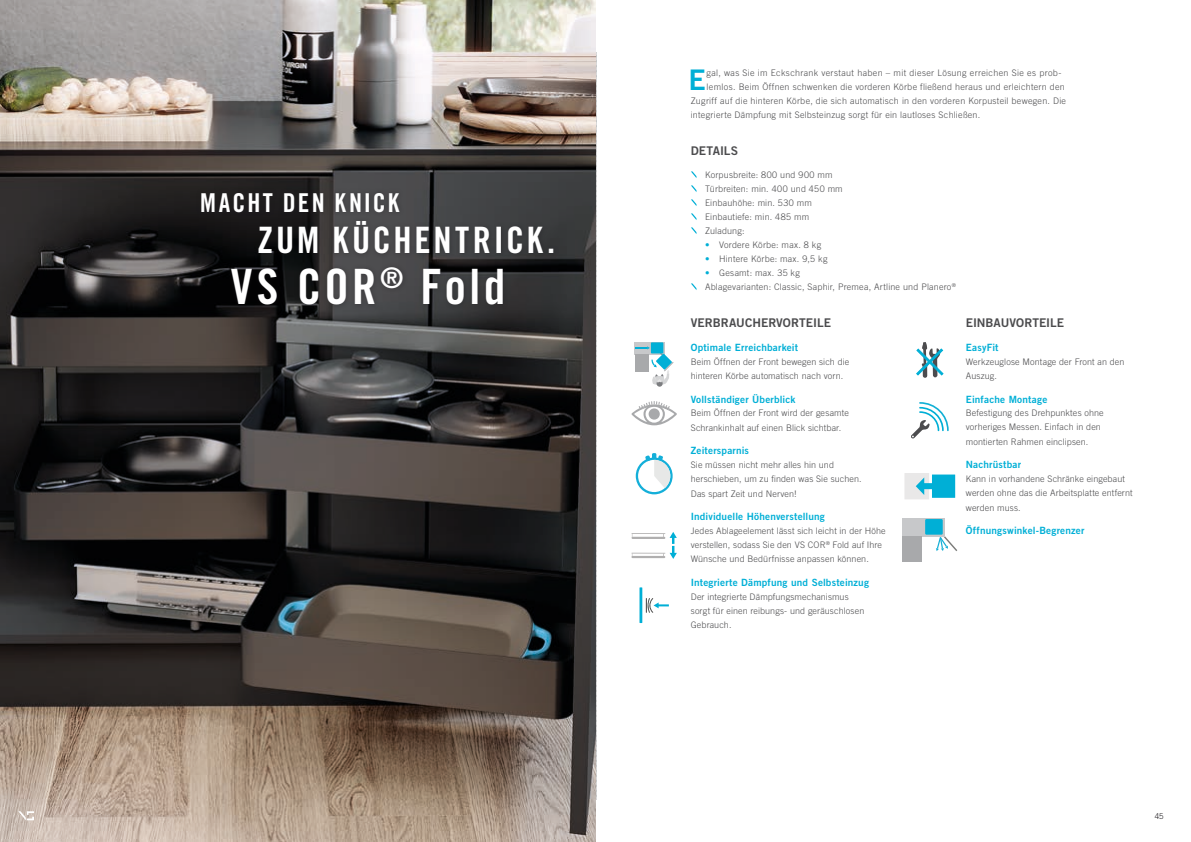
<style>
.page{position:relative;width:1191px;height:842px;background:#fff}
.page>*{position:absolute;margin:0;border:0;box-sizing:border-box;transform-origin:0 0}
.t1{font:48.7px "Trade Gothic LT Std Bd Cn 20";letter-spacing:.07em;color:#fff}
.t2{font:36.4px "Trade Gothic LT Std Bd Cn 20";letter-spacing:.075em;color:#fff}
.t3{font:28.4px "Trade Gothic LT Std Bd 2";color:#00afd6}
.t4{font:26px "Trade Gothic LT Std Bd Cn 20";letter-spacing:.08em;color:#fff}
.t5{font:12px "Trade Gothic LT Std Bd 2";color:#4c4c4e}
.t6{font:10px "Trade Gothic LT Std Bd 2";letter-spacing:.015em;color:#00afd6}
.t7{font:300 9px/14.2px "Trade Gothic LT Std";letter-spacing:.015em;color:#4c4c4e}
.t8{font:300 9px "Trade Gothic LT Std";letter-spacing:.035em;color:#4c4c4e}
.t9{font:300 8px "Trade Gothic LT Std";color:#1a181c}
.s1{color:#00afd6}
</style>
<div class="page">
<svg style="left:596px;top:52px;width:1px;height:748px"></svg>
<img style="left:0;top:0;width:595px;height:842px">
<svg style="left:691px;top:171px;width:5px;height:7px"></svg>
<svg style="left:691px;top:185px;width:5px;height:7px"></svg>
<svg style="left:691px;top:199px;width:5px;height:7px"></svg>
<svg style="left:691px;top:213px;width:5px;height:7px"></svg>
<svg style="left:691px;top:227px;width:5px;height:7px"></svg>
<svg style="left:691px;top:283px;width:5px;height:7px"></svg>
<div style="left:196px;top:187px;width:362px;height:123px;background:#1a181c;opacity:.4"></div>
<svg style="left:916px;top:342px;width:28px;height:36px"></svg>
<svg style="left:636px;top:457px;width:36px;height:37px"></svg>
<svg style="left:638px;top:453px;width:32px;height:39px"></svg>
<svg style="left:663px;top:532px;width:14px;height:27px"></svg>
<hr style="left:631px;top:537px;width:34px;height:2px;background:#b0afaf">
<hr style="left:631px;top:556px;width:34px;height:2px;background:#b0afaf">
<hr style="left:631px;top:533px;width:34px;height:1px;background:#b0afaf">
<hr style="left:631px;top:553px;width:34px;height:1px;background:#b0afaf">
<div style="left:635px;top:342px;width:30px;height:12px;background:#c7c8ca"></div>
<div style="left:635px;top:354px;width:13px;height:18px;background:#a8a9ab"></div>
<div style="left:651px;top:342px;width:12px;height:11px;background:#00afd6"></div>
<svg style="left:636px;top:346px;width:37px;height:41px"></svg>
<svg style="left:646px;top:598px;width:23px;height:15px"></svg>
<hr style="left:639px;top:587px;width:3px;height:36px;background:#00afd6">
<svg style="left:631px;top:401px;width:46px;height:24px"></svg>
<svg style="left:904px;top:473px;width:51px;height:26px"></svg>
<svg style="left:911px;top:402px;width:37px;height:36px"></svg>
<div style="left:902px;top:518px;width:42px;height:18px;background:#c7c8ca"></div>
<div style="left:902px;top:536px;width:19px;height:25px;background:#a8a9ab"></div>
<div style="left:925px;top:519px;width:17px;height:16px;background:#00afd6"></div>
<svg style="left:936px;top:533px;width:21px;height:18px"></svg>
<svg style="left:18px;top:811px;width:16px;height:9px"></svg>
<p class="t4" style="left:200px;top:186px;width:201px">MACHT DEN KNICK</p>
<p class="t2" style="left:257px;top:218px;width:300px">ZUM KÜCHENTRICK.</p>
<p class="t1" style="left:231px;top:257px;width:276px">VS COR<sup>®</sup> Fold</p>
<p class="t3" style="left:688px;top:62px;width:19px">E</p>
<p class="t8" style="left:706px;top:67px;width:356px">gal, was Sie im Eckschrank verstaut haben – mit dieser Lösung erreichen Sie es prob-</p>
<p class="t7" style="left:706px;top:80px;width:360px">lemlos. Beim Öffnen schwenken die vorderen Körbe fließend heraus und erleichtern den</p>
<p class="t7" style="left:691px;top:94px;width:377px">Zugriff auf die hinteren Körbe, die sich automatisch in den vorderen Korpusteil bewegen. Die</p>
<p class="t7" style="left:691px;top:108px;width:291px">integrierte Dämpfung mit Selbsteinzug sorgt für ein lautloses Schließen.</p>
<p class="t5" style="left:691px;top:143px;width:49px">DETAILS</p>
<p class="t7" style="left:705px;top:168px;width:129px">Korpusbreite: 800 und 900 mm</p>
<p class="t7" style="left:705px;top:182px;width:139px">Türbreiten: min. 400 und 450 mm</p>
<p class="t7" style="left:705px;top:196px;width:108px">Einbauhöhe: min. 530 mm</p>
<p class="t7" style="left:705px;top:210px;width:106px">Einbautiefe: min. 485 mm</p>
<p class="t7" style="left:705px;top:224px;width:41px">Zuladung:</p>
<p class="t7" style="left:705px;top:238px;width:118px"><span class="s1">•</span> Vordere Körbe: max. 8 kg</p>
<p class="t7" style="left:705px;top:252px;width:124px"><span class="s1">•</span> Hintere Körbe: max. 9,5 kg</p>
<p class="t7" style="left:705px;top:266px;width:97px"><span class="s1">•</span> Gesamt: max. 35 kg</p>
<p class="t7" style="left:705px;top:280px;width:252px">Ablagevarianten: Classic, Saphir, Premea, Artline und Planero<sup>®</sup></p>
<p class="t5" style="left:691px;top:315px;width:142px">VERBRAUCHERVORTEILE</p>
<p class="t6" style="left:691px;top:341px;width:109px">Optimale Erreichbarkeit</p>
<p class="t7" style="left:691px;top:354px;width:160px">Beim Öffnen der Front bewegen sich die</p>
<p class="t7" style="left:691px;top:368px;width:154px">hinteren Körbe automatisch nach vorn.</p>
<p class="t6" style="left:691px;top:393px;width:106px">Vollständiger Überblick</p>
<p class="t7" style="left:691px;top:406px;width:160px">Beim Öffnen der Front wird der gesamte<br>Schrankinhalt auf einen Blick sichtbar.</p>
<p class="t6" style="left:691px;top:444px;width:60px">Zeitersparnis</p>
<p class="t7" style="left:691px;top:458px;width:145px">Sie müssen nicht mehr alles hin und</p>
<p class="t7" style="left:691px;top:472px;width:172px">herschieben, um zu finden was Sie suchen.<br>Das spart Zeit und Nerven!</p>
<p class="t6" style="left:691px;top:510px;width:136px">Individuelle Höhenverstellung</p>
<p class="t7" style="left:691px;top:523px;width:196px">Jedes Ablageelement lässt sich leicht in der Höhe verstellen, sodass Sie den VS COR<sup>®</sup> Fold auf Ihre<br>Wünsche und Bedürfnisse anpassen können.</p>
<p class="t6" style="left:691px;top:576px;width:180px">Integrierte Dämpfung und Selbsteinzug</p>
<p class="t7" style="left:691px;top:589px;width:159px">Der integrierte Dämpfungsmechanismus</p>
<p class="t7" style="left:691px;top:603px;width:175px">sorgt für einen reibungs- und geräuschlosen</p>
<p class="t7" style="left:691px;top:617px;width:42px">Gebrauch.</p>
<p class="t5" style="left:966px;top:315px;width:100px">EINBAUVORTEILE</p>
<p class="t6" style="left:966px;top:341px;width:34px">EasyFit</p>
<p class="t7" style="left:966px;top:354px;width:160px">Werkzeuglose Montage der Front an den<br>Auszug.</p>
<p class="t6" style="left:966px;top:393px;width:83px">Einfache Montage</p>
<p class="t7" style="left:966px;top:406px;width:139px">Befestigung des Drehpunktes ohne vorheriges Messen. Einfach in den montierten Rahmen einclipsen.</p>
<p class="t6" style="left:966px;top:458px;width:57px">Nachrüstbar</p>
<p class="t7" style="left:966px;top:472px;width:168px">Kann in vorhandene Schränke eingebaut werden ohne das die Arbeitsplatte entfernt werden muss.</p>
<p class="t6" style="left:966px;top:524px;width:120px">Öffnungswinkel-Begrenzer</p>
<p class="t9" style="left:1154px;top:812px;width:10px">45</p>
</div>
